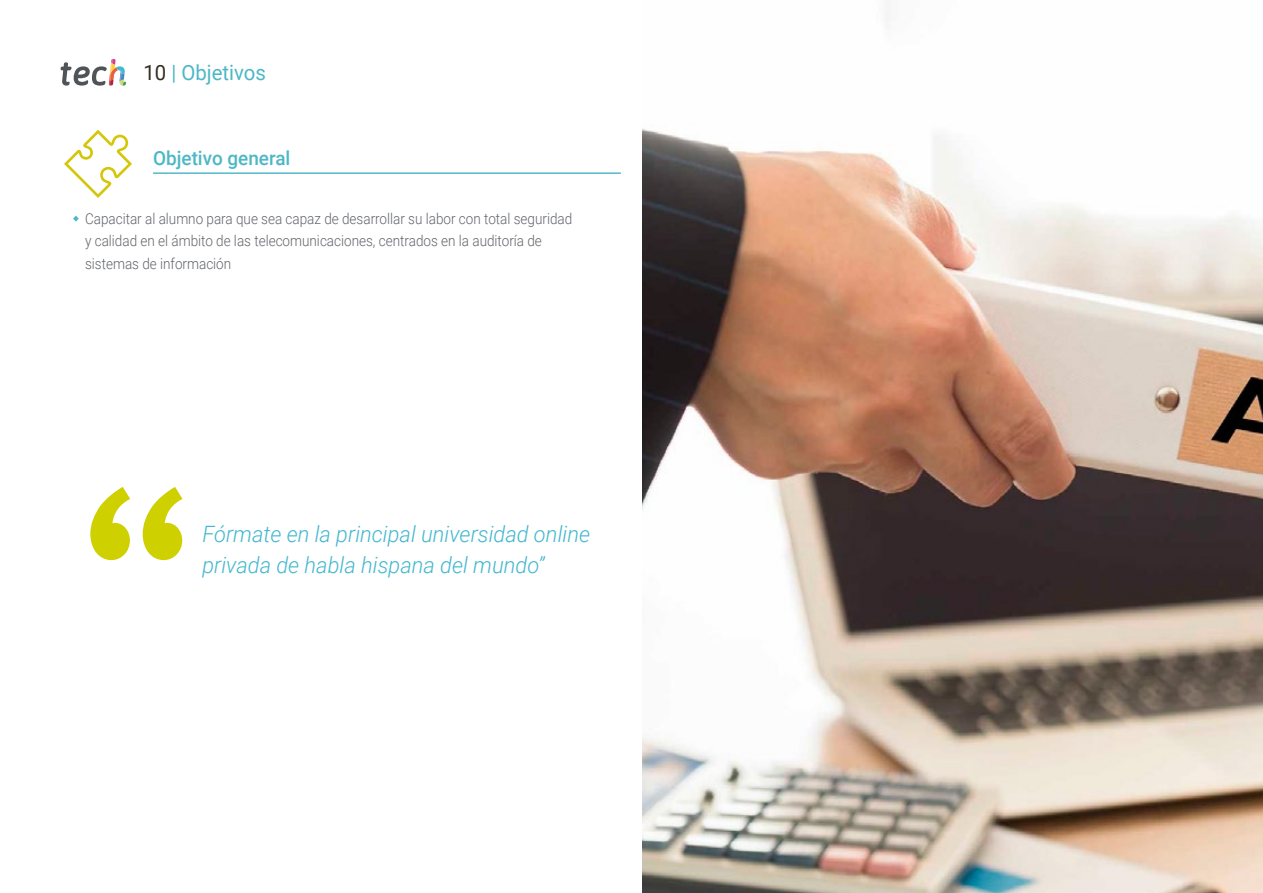
<style>
.page{position:relative;width:1263px;height:893px;background:#fff}
.page>*{position:absolute;margin:0;border:0;box-sizing:border-box;transform-origin:0 0}
.t1{font:italic 300 22.5px/31.5px "Roboto";color:#43b7cf}
.t2{font:21px "Roboto";color:#4db7c5}
.t3{font:500 19.5px "Roboto";color:#4db7c5}
.t4{font:300 15px/22.5px "Roboto";color:#61646a;scale:.9 1}
.s1{color:#312e20}
</style>
<div class="page">
<hr style="left:153px;top:173px;width:468px;height:1px;background:#4db7c5">
<svg style="left:64px;top:130px;width:68px;height:68px"></svg>
<img style="left:642px;top:17px;width:621px;height:876px">
<svg style="left:61px;top:59px;width:65px;height:27px"></svg>
<svg style="left:90px;top:487px;width:92px;height:73px"></svg>
<h2 class="t2" style="left:144px;top:57px;width:124px"><span class="s1">10</span> | Objetivos</h2>
<h3 class="t3" style="left:153px;top:144px;width:139px">Objetivo general</h3>
<p class="t4" style="left:85px;top:207px;width:543px">Capacitar al alumno para que sea capaz de desarrollar su labor con total seguridad y calidad en el ámbito de las telecomunicaciones, centrados en la auditoría de sistemas de información</p>
<h1 class="t1" style="left:202px;top:517px;width:389px">Fórmate en la principal universidad online privada de habla hispana del mundo”</h1>
</div>
